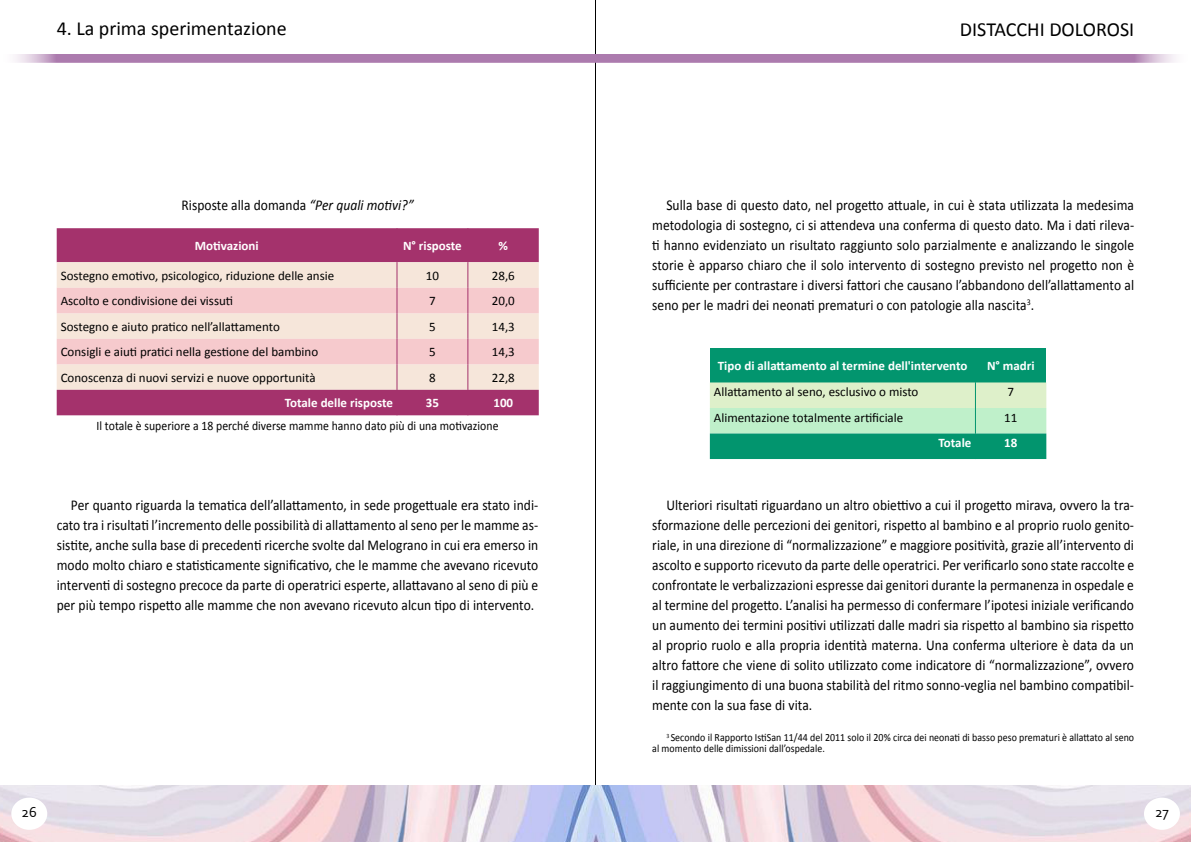
<style>
.page{position:relative;width:1191px;height:842px;background:#fff}
.page>*{position:absolute;margin:0;border:0;box-sizing:border-box;transform-origin:0 0}
.t1{font:20px "Calibri";color:#000}
.t2{font:15px/20px "Calibri";letter-spacing:.005em;color:#000;text-align:justify;scale:.9 1}
.t3{font:15px "Corbel";color:#000}
.t4{font:13px "Calibri";color:#000}
.t5{font:700 13px "Calibri";color:#fff}
.t6{font:13px "Calibri";color:#000;scale:.9 1}
.t7{font:11px/11px "Calibri";letter-spacing:.005em;color:#000;scale:.9 1}
.s1{font-style:italic}
</style>
<div class="page">
<hr style="left:595px;top:0;width:1px;height:842px;background:#000">
<div style="left:0;top:54px;width:1191px;height:8px;background:#ac7bae"></div>
<img style="left:0;top:785px;width:1191px;height:57px">
<div style="left:11px;top:798px;width:36px;height:32px;background:#fff;border-radius:50%"></div>
<div style="left:1144px;top:798px;width:35px;height:32px;background:#fff;border-radius:50%"></div>
<svg style="left:57px;top:228px;width:482px;height:187px;background:#dba5b3"></svg>
<div style="left:710px;top:348px;width:265px;height:34px;background:#02956e"></div>
<div style="left:975px;top:348px;width:71px;height:34px;background:#02956e"></div>
<svg style="left:710px;top:382px;width:336px;height:77px;background:#89d1ab"></svg>
<h1 class="t1" style="left:57px;top:16px;width:231px">4. La prima sperimentazione</h1>
<h1 class="t1" style="left:960px;top:17px;width:176px">DISTACCHI DOLOROSI</h1>
<p class="t2" style="left:181px;top:195px;width:259px">Risposte alla domanda <span class="s1">“Per quali motivi?”</span></p>
<p class="t5" style="left:195px;top:237px;width:65px">Motivazioni</p>
<p class="t5" style="left:403px;top:237px;width:60px">N° risposte</p>
<p class="t5" style="left:498px;top:237px;width:11px">%</p>
<p class="t4" style="left:61px;top:267px;width:275px">Sostegno emotivo, psicologico, riduzione delle ansie</p>
<p class="t4" style="left:426px;top:267px;width:15px">10</p>
<p class="t4" style="left:492px;top:267px;width:25px">28,6</p>
<p class="t4" style="left:61px;top:293px;width:174px">Ascolto e condivisione dei vissuti</p>
<p class="t4" style="left:429px;top:293px;width:8px">7</p>
<p class="t4" style="left:492px;top:293px;width:25px">20,0</p>
<p class="t4" style="left:61px;top:318px;width:221px">Sostegno e aiuto pratico nell’allattamento</p>
<p class="t4" style="left:429px;top:318px;width:8px">5</p>
<p class="t4" style="left:492px;top:318px;width:25px">14,3</p>
<p class="t4" style="left:61px;top:344px;width:259px">Consigli e aiuti pratici nella gestione del bambino</p>
<p class="t4" style="left:429px;top:344px;width:8px">5</p>
<p class="t4" style="left:492px;top:344px;width:25px">14,3</p>
<p class="t4" style="left:61px;top:369px;width:256px">Conoscenza di nuovi servizi e nuove opportunità</p>
<p class="t4" style="left:429px;top:369px;width:8px">8</p>
<p class="t4" style="left:492px;top:369px;width:25px">22,8</p>
<p class="t5" style="left:285px;top:395px;width:110px">Totale delle risposte</p>
<p class="t5" style="left:426px;top:395px;width:15px">35</p>
<p class="t5" style="left:493px;top:395px;width:21px">100</p>
<p class="t6" style="left:96px;top:417px;width:448px">Il totale è superiore a 18 perché diverse mamme hanno dato più di una motivazione</p>
<p class="t2" style="left:57px;top:495px;width:537px;text-indent:14px">Per quanto riguarda la tematica dell’allattamento, in sede progettuale era stato indi&shy;cato tra i risultati l’incremento delle possibilità di allattamento al seno per le mamme as&shy;sistite, anche sulla base di precedenti ricerche svolte dal Melograno in cui era emerso in modo molto chiaro e statisticamente significativo, che le mamme che avevano ricevuto interventi di sostegno precoce da parte di operatrici esperte, allattavano al seno di più e per più tempo rispetto alle mamme che non avevano ricevuto alcun tipo di intervento.</p>
<p class="t2" style="left:652px;top:195px;width:537px;text-indent:14px">Sulla base di questo dato, nel progetto attuale, in cui è stata utilizzata la medesima metodologia di sostegno, ci si attendeva una conferma di questo dato. Ma i dati rileva&shy;ti hanno evidenziato un risultato raggiunto solo parzialmente e analizzando le singole storie è apparso chiaro che il solo intervento di sostegno previsto nel progetto non è sufficiente per contrastare i diversi fattori che causano l’abbandono dell’allattamento al seno per le madri dei neonati prematuri o con patologie alla nascita<sup>3</sup>.</p>
<p class="t5" style="left:718px;top:358px;width:251px">Tipo di allattamento al termine dell'intervento</p>
<p class="t5" style="left:987px;top:358px;width:49px">N° madri</p>
<p class="t4" style="left:714px;top:384px;width:206px">Allattamento al seno, esclusivo o misto</p>
<p class="t4" style="left:1007px;top:384px;width:8px">7</p>
<p class="t4" style="left:714px;top:409px;width:191px">Alimentazione totalmente artificiale</p>
<p class="t4" style="left:1004px;top:409px;width:15px">11</p>
<p class="t5" style="left:938px;top:435px;width:34px">Totale</p>
<p class="t5" style="left:1004px;top:435px;width:15px">18</p>
<p class="t2" style="left:652px;top:495px;width:537px;text-indent:14px">Ulteriori risultati riguardano un altro obiettivo a cui il progetto mirava, ovvero la tra&shy;sformazione delle percezioni dei genitori, rispetto al bambino e al proprio ruolo genito&shy;riale, in una direzione di “normalizzazione” e maggiore positività, grazie all’intervento di ascolto e supporto ricevuto da parte delle operatrici. Per verificarlo sono state raccolte e confrontate le verbalizzazioni espresse dai genitori durante la permanenza in ospedale e al termine del progetto. L’analisi ha permesso di confermare l’ipotesi iniziale verificando un aumento dei termini positivi utilizzati dalle madri sia rispetto al bambino sia rispetto al proprio ruolo e alla propria identità materna. Una conferma ulteriore è data da un altro fattore che viene di solito utilizzato come indicatore di “normalizzazione”, ovvero il raggiungimento di una buona stabilità del ritmo sonno-veglia nel bambino compatibil&shy;mente con la sua fase di vita.</p>
<p class="t7" style="left:652px;top:732px;width:537px;text-indent:14px"><sup>3</sup> Secondo il Rapporto IstiSan 11/44 del 2011 solo il 20% circa dei neonati di basso peso prematuri è allattato al seno al momento delle dimissioni dall’ospedale.</p>
<p class="t3" style="left:22px;top:803px;width:17px">26</p>
<p class="t3" style="left:1155px;top:803px;width:15px">27</p>
</div>
